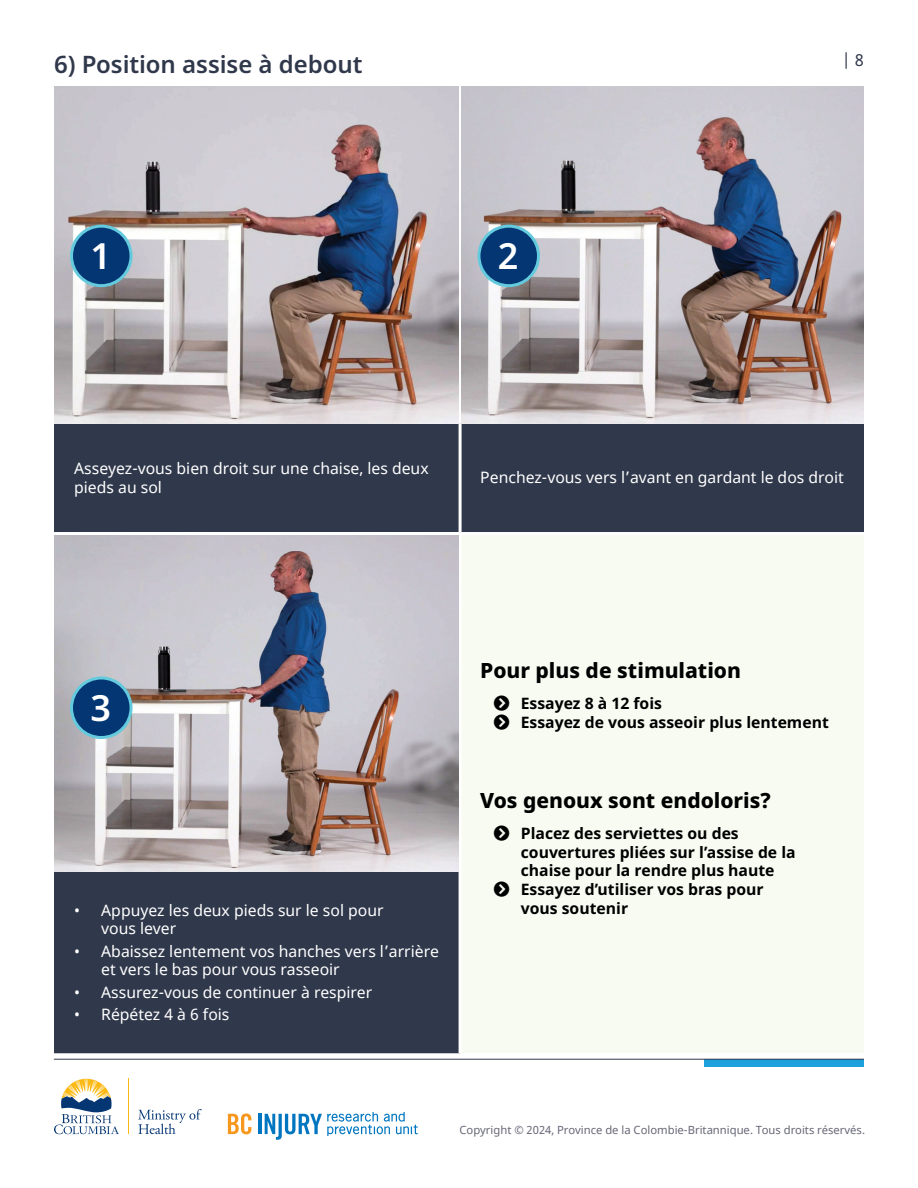
<style>
.page{position:relative;width:918px;height:1188px;background:#fff}
.page>*{position:absolute;margin:0;border:0;box-sizing:border-box;transform-origin:0 0}
.Heading_3_-_Noto_copy_no_side_bar{font:600 36px "Noto Sans";color:#fff}
.Heading_3_-_Noto_copy_no_side_bar-2{font:600 24px "Noto Sans";letter-spacing:-.005em;color:#30384b}
.Heading_4_-_Noto{font:800 21px "Noto Sans";color:#000}
.t1{font:16.5px "Noto Sans";color:#30384b}
.Body_-_Noto{font:15.75px/18.8px "Noto Sans";color:#fff}
.t2{font:700 15.75px/18.8px "Noto Sans";color:#000}
.t3{font:11.25px "Noto Sans";color:#676777}
</style>
<div class="page">
<div style="left:704px;top:1059px;width:160px;height:8px;background:#1da1dc"></div>
<svg style="left:228px;top:1113px;width:23px;height:21px"></svg>
<hr style="left:258px;top:1114px;width:3px;height:20px;background:#0076c0">
<svg style="left:265px;top:1112px;width:153px;height:28px"></svg>
<svg style="left:138px;top:1109px;width:64px;height:25px"></svg>
<svg style="left:54px;top:1079px;width:65px;height:55px"></svg>
<hr style="left:128px;top:1079px;width:1px;height:55px;background:#fdb913">
<hr style="left:54px;top:1059px;width:810px;height:1px;background:#30384b">
<div style="left:54px;top:424px;width:810px;height:629px;background:#30384b"></div>
<div style="left:460px;top:534px;width:404px;height:519px;background:#f8fbf2"></div>
<hr style="left:459px;top:424px;width:3px;height:108px;background:#fff">
<hr style="left:54px;top:532px;width:406px;height:3px;background:#fff">
<hr style="left:460px;top:532px;width:404px;height:3px;background:#fff">
<hr style="left:459px;top:535px;width:3px;height:336px;background:#fff">
<hr style="left:459px;top:871px;width:3px;height:182px;background:#fff">
<img style="left:54px;top:86px;width:405px;height:338px">
<img style="left:462px;top:86px;width:402px;height:338px">
<img style="left:54px;top:535px;width:405px;height:336px">
<div style="left:72px;top:226px;width:59px;height:60px;background:#043673;border-radius:50%"></div>
<div style="left:70px;top:225px;width:63px;height:62px;border:3px solid #64cade;border-radius:50%"></div>
<div style="left:479px;top:226px;width:60px;height:60px;background:#043673;border-radius:50%"></div>
<div style="left:477px;top:225px;width:63px;height:62px;border:3px solid #64cade;border-radius:50%"></div>
<div style="left:72px;top:678px;width:59px;height:60px;background:#043673;border-radius:50%"></div>
<div style="left:70px;top:676px;width:63px;height:63px;border:3px solid #64cade;border-radius:50%"></div>
<p class="Heading_3_-_Noto_copy_no_side_bar-2" style="left:54px;top:48px;width:310px">6) Position assise à debout</p>
<p class="Heading_3_-_Noto_copy_no_side_bar" style="left:90px;top:230px;width:22px">1</p>
<p class="Heading_3_-_Noto_copy_no_side_bar" style="left:498px;top:230px;width:22px">2</p>
<p class="t1" style="left:842px;top:48px;width:24px">| 8</p>
<p class="Body_-_Noto" style="left:74px;top:460px;width:356px">Asseyez-vous bien droit sur une chaise, les deux pieds au sol</p>
<p class="Body_-_Noto" style="left:480px;top:469px;width:365px">Penchez-vous vers l’avant en gardant le dos droit</p>
<p class="Heading_3_-_Noto_copy_no_side_bar" style="left:90px;top:682px;width:22px">3</p>
<p class="Heading_4_-_Noto" style="left:480px;top:655px;width:262px">Pour plus de stimulation</p>
<p class="t2" style="left:521px;top:695px;width:143px">Essayez 8 à 12 fois</p>
<p class="t2" style="left:521px;top:713px;width:310px">Essayez de vous asseoir plus lentement</p>
<p class="Heading_4_-_Noto" style="left:480px;top:785px;width:292px">Vos genoux sont endoloris?</p>
<p class="t2" style="left:521px;top:824px;width:276px">Placez des serviettes ou des couvertures pliées sur l’assise de la chaise pour la rendre plus haute</p>
<p class="t2" style="left:521px;top:880px;width:244px">Essayez d’utiliser vos bras pour</p>
<p class="Body_-_Noto" style="left:74px;top:901px;width:311px">• Appuyez les deux pieds sur le sol pour</p>
<p class="t2" style="left:521px;top:899px;width:109px">vous soutenir</p>
<p class="Body_-_Noto" style="left:101px;top:920px;width:77px">vous lever</p>
<p class="Body_-_Noto" style="left:101px;top:942px;width:339px;text-indent:-27px">• Abaissez lentement vos hanches vers l’arrière et vers le bas pour vous rasseoir</p>
<p class="Body_-_Noto" style="left:74px;top:983px;width:300px">• Assurez-vous de continuer à respirer</p>
<p class="Body_-_Noto" style="left:74px;top:1005px;width:157px">• Répétez 4 à 6 fois</p>
<p class="t3" style="left:460px;top:1122px;width:407px">Copyright © 2024, Province de la Colombie-Britannique. Tous droits réservés.</p>
</div>
